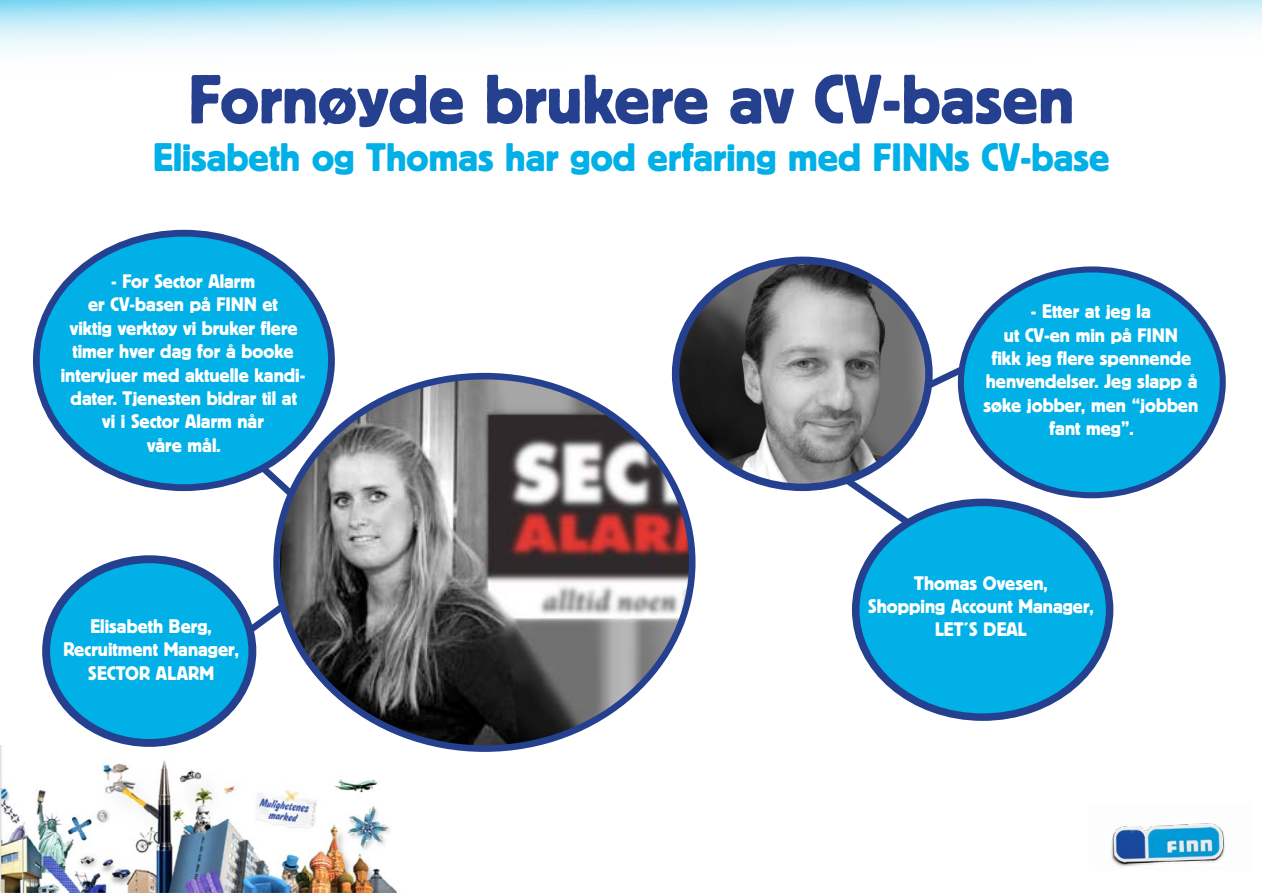
<style>
.page{position:relative;width:1263px;height:893px;background:#fff}
.page>*{position:absolute;margin:0;border:0;box-sizing:border-box;transform-origin:0 0}
.t1{font:69px "Block BE";color:#25408f}
.t2{font:39.45px "Block BE";color:#00b0e6}
.t3{font:19.5px/23.4px "Block BE";color:#fff;text-align:center}
</style>
<div class="page">
<img style="left:0;top:745px;width:397px;height:147px">
<img style="left:1111px;top:823px;width:114px;height:44px">
<svg style="left:1px;top:0;width:1261px;height:51px"></svg>
<img style="left:280px;top:376px;width:412px;height:373px">
<img style="left:676px;top:260px;width:253px;height:227px">
<div style="left:672px;top:257px;width:261px;height:234px;border:8px solid #25408f;border-radius:50%"></div>
<div style="left:46px;top:559px;width:206px;height:184px;background:#00b0e6;border-radius:50%"></div>
<div style="left:42px;top:555px;width:214px;height:192px;border:8px solid #25408f;border-radius:50%"></div>
<div style="left:856px;top:502px;width:253px;height:215px;background:#00b0e6;border-radius:50%"></div>
<div style="left:852px;top:499px;width:261px;height:222px;border:8px solid #25408f;border-radius:50%"></div>
<div style="left:36px;top:233px;width:295px;height:255px;background:#00b0e6;border-radius:50%"></div>
<div style="left:33px;top:230px;width:302px;height:261px;border:7px solid #25408f;border-radius:50%"></div>
<div style="left:961px;top:269px;width:262px;height:226px;background:#00b0e6;border-radius:50%"></div>
<div style="left:958px;top:266px;width:268px;height:232px;border:6px solid #25408f;border-radius:50%"></div>
<svg style="left:252px;top:457px;width:48px;height:45px"></svg>
<svg style="left:839px;top:472px;width:79px;height:61px"></svg>
<svg style="left:917px;top:360px;width:50px;height:35px"></svg>
<svg style="left:238px;top:597px;width:54px;height:44px"></svg>
<h1 class="t1" style="left:189px;top:61px;width:887px">Fornøyde brukere av CV-basen</h1>
<h2 class="t2" style="left:153px;top:135px;width:958px">Elisabeth og Thomas har god erfaring med FINNs CV-base</h2>
<p class="t3" style="left:61px;top:269px;width:246px">- For Sector Alarm<br>er CV-basen på FINN et<br>viktig verktøy vi bruker flere timer hver dag for å booke intervjuer med aktuelle kandi&shy;dater. Tjenesten bidrar til at<br>vi i Sector Alarm når<br>våre mål.</p>
<p class="t3" style="left:63px;top:614px;width:177px">Elisabeth Berg,<br>Recruitment Manager,<br>SECTOR ALARM</p>
<p class="t3" style="left:983px;top:299px;width:216px">- Etter at jeg la<br>ut CV-en min på FINN<br>fikk jeg flere spennende henvendelser. Jeg slapp å søke jobber, men “jobben fant meg”.</p>
<p class="t3" style="left:868px;top:570px;width:227px">Thomas Ovesen,<br>Shopping Account Manager,<br>LET´S DEAL</p>
</div>
